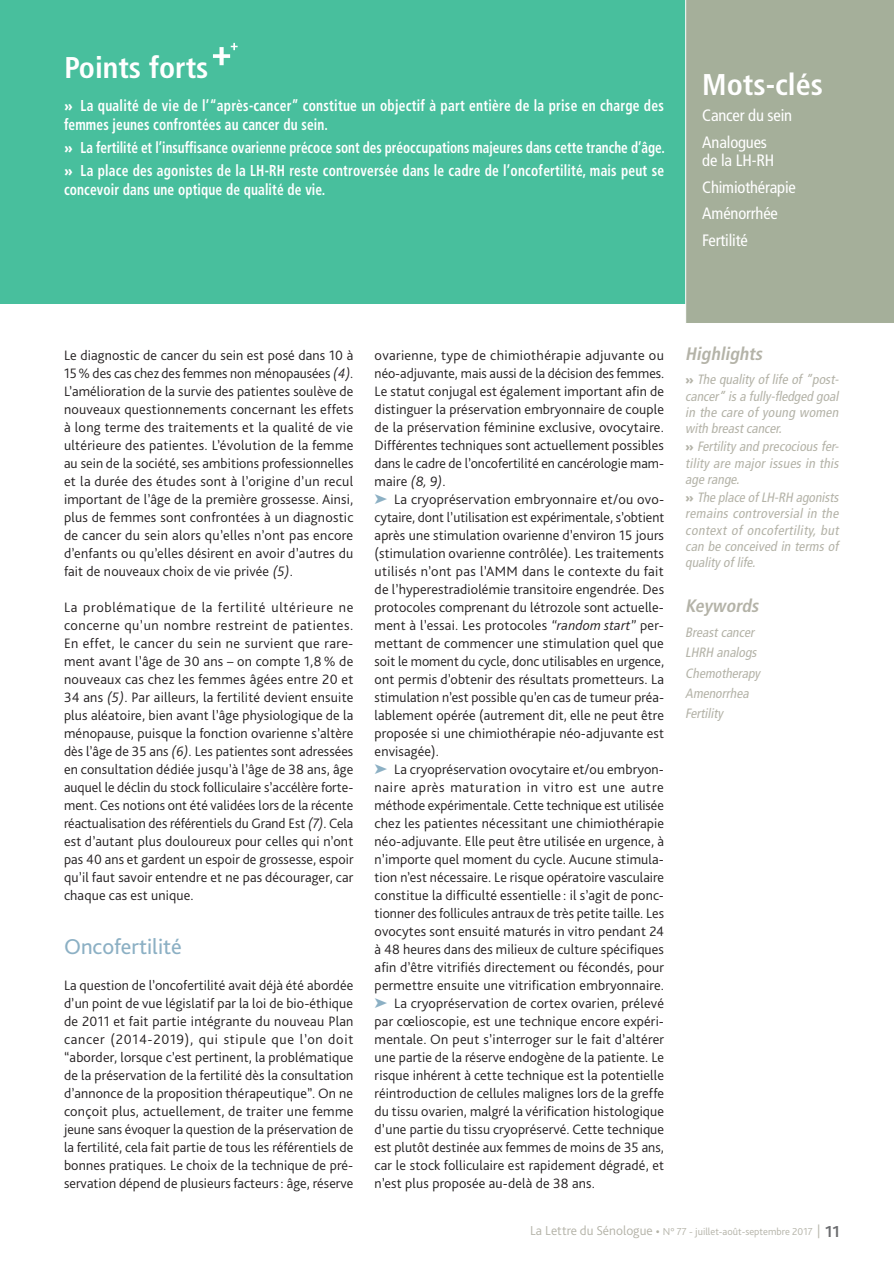
<style>
.page{position:relative;width:894px;height:1266px;background:#fff}
.page>*{position:absolute;margin:0;border:0;box-sizing:border-box;transform-origin:0 0}
.t1{font:700 condensed 30px "Frutiger LT Std";color:#fff}
.t2{font:22.5px "Bliss Pro";color:#8cb0c4}
.t3{font:italic 700 condensed 18px "Frutiger LT Std";color:#b4b3a8}
.t4{font:condensed 16.5px/26.5px "Frutiger LT Std";letter-spacing:-.01em;color:#fff}
.t5{font:700 condensed 15.75px/23px "Frutiger LT Std";letter-spacing:.01em;color:#fff;scale:.84 1}
.t6{font:700 condensed 15.75px/18.8px "Frutiger LT Std";letter-spacing:.01em;color:#fff;scale:.86 1}
.t7{font:700 condensed 15.75px "Frutiger LT Std";letter-spacing:.01em;color:#fff;scale:.85 1}
.t8{font:300 14.25px/18px "Bliss Pro";letter-spacing:.01em;color:#231f20;text-align:justify}
.t9{font:italic condensed 13.5px/16.2px "Frutiger LT Std";color:#b4b3a8;text-align:justify}
.t10{font:300 10.5px "Bliss Pro";color:#b4b3a8}
.s1{font-family:"Bliss Pro";font-weight:800;font-stretch:normal}
.s2{font-style:italic}
.s3{color:#8cb0c4}
.s4{font-family:"Bliss Pro";font-weight:800;font-style:normal;font-stretch:normal}
.s5{font-size:13.5px}
.s6{font-weight:700;font-size:16.5px;color:#6c6d70}
</style>
<div class="page">
<div style="left:0;top:0;width:893px;height:303px;background:#48bf9d"></div>
<svg style="left:685px;top:0;width:208px;height:323px;background:#a9b4a0"></svg>
<svg style="left:213px;top:43px;width:24px;height:22px"></svg>
<p class="t1" style="left:64px;top:50px;width:145px">Points forts</p>
<p class="t6" style="left:64px;top:97px;width:699px"><span class="s1">»</span> La qualité de vie de l’“après-cancer” constitue un objectif à part entière de la prise en charge des femmes jeunes confrontées au cancer du sein.</p>
<p class="t5" style="left:64px;top:136px;width:716px"><span class="s1">»</span> La fertilité et l’insuffisance ovarienne précoce sont des préoccupations majeures dans cette tranche d’âge. <span class="s1">»</span> La place des agonistes de la LH-RH reste controversée dans le cadre de l’oncofertilité, mais peut se</p>
<p class="t7" style="left:64px;top:180px;width:309px">concevoir dans une optique de qualité de vie.</p>
<p class="t1" style="left:702px;top:67px;width:122px">Mots-clés</p>
<p class="t4" style="left:702px;top:103px;width:91px">Cancer du sein<br>Analogues</p>
<p class="t4" style="left:702px;top:147px;width:95px">de la LH-RH<br>Chimiothérapie<br>Aménorrhée<br>Fertilité</p>
<p class="t8" style="left:64px;top:345px;width:291px">Le diagnostic de cancer du sein est posé dans 10 à 15% des cas chez des femmes non ménopausées <span class="s2">(4)</span>.<br>L’amélioration de la survie des patientes soulève de nouveaux questionnements concernant les effets à long terme des traitements et la qualité de vie ultérieure des patientes. L’évolution de la femme au sein de la société, ses ambitions professionnelles et la durée des études sont à l’origine d’un recul important de l’âge de la première grossesse. Ainsi, plus de femmes sont confrontées à un diagnostic de cancer du sein alors qu’elles n’ont pas encore d’enfants ou qu’elles désirent en avoir d’autres du fait de nouveaux choix de vie privée <span class="s2">(5)</span>.</p>
<p class="t8" style="left:64px;top:597px;width:291px">La problématique de la fertilité ultérieure ne concerne qu’un nombre restreint de patientes.<br>En effet, le cancer du sein ne survient que rare&shy;ment avant l’âge de 30 ans – on compte 1,8 % de nouveaux cas chez les femmes âgées entre 20 et 34 ans <span class="s2">(5)</span>. Par ailleurs, la fertilité devient ensuite plus aléatoire, bien avant l’âge physiologique de la ménopause, puisque la fonction ovarienne s’altère dès l’âge de 35 ans <span class="s2">(6)</span>. Les patientes sont adressées en consultation dédiée jusqu’à l’âge de 38 ans, âge auquel le déclin du stock folliculaire s’accélère forte&shy;ment. Ces notions ont été validées lors de la récente réactualisation des référentiels du Grand Est <span class="s2">(7)</span>. Cela est d’autant plus douloureux pour celles qui n’ont pas 40 ans et gardent un espoir de grossesse, espoir qu’il faut savoir entendre et ne pas décourager, car chaque cas est unique.</p>
<p class="t2" style="left:64px;top:932px;width:119px">Oncofertilité</p>
<p class="t8" style="left:64px;top:975px;width:291px">La question de l’oncofertilité avait déjà été abordée d’un point de vue législatif par la loi de bio-éthique de 2011 et fait partie intégrante du nouveau Plan cancer (2014-2019), qui stipule que l’on doit “aborder, lorsque c’est pertinent, la problématique de la préservation de la fertilité dès la consultation d’annonce de la proposition thérapeutique”. On ne conçoit plus, actuellement, de traiter une femme jeune sans évoquer la question de la préservation de la fertilité, cela fait partie de tous les référentiels de bonnes pratiques. Le choix de la technique de pré&shy;servation dépend de plusieurs facteurs: âge, réserve</p>
<p class="t8" style="left:374px;top:345px;width:291px;text-align:left">ovarienne, type de chimiothérapie adjuvante ou néo-adjuvante, mais aussi de la décision des femmes.<br>Le statut conjugal est également important afin de distinguer la préservation embryonnaire de couple de la préservation féminine exclusive, ovocytaire.<br>Différentes techniques sont actuellement possibles dans le cadre de l’oncofertilité en cancérologie mam&shy;maire <span class="s2">(8, 9)</span>.<br><span class="s3">➤</span> La cryopréservation embryonnaire et/ou ovo&shy;cytaire, dont l’utilisation est expérimentale, s’obtient après une stimulation ovarienne d’environ 15 jours (stimulation ovarienne contrôlée). Les traitements utilisés n’ont pas l’AMM dans le contexte du fait de l’hyperestradiolémie transitoire engendrée. Des protocoles comprenant du létrozole sont actuelle&shy;ment à l’essai. Les protocoles <span class="s2">“random start”</span> per&shy;mettant de commencer une stimulation quel que soit le moment du cycle, donc utilisables en urgence, ont permis d’obtenir des résultats prometteurs. La stimulation n’est possible qu’en cas de tumeur préa&shy;lablement opérée (autrement dit, elle ne peut être proposée si une chimiothérapie néo-adjuvante est envisagée).<br><span class="s3">➤</span> La cryopréservation ovocytaire et/ou embryon&shy;naire après maturation in vitro est une autre méthode expérimentale. Cette technique est utilisée chez les patientes nécessitant une chimiothérapie néo-adjuvante. Elle peut être utilisée en urgence, à n’importe quel moment du cycle. Aucune stimula&shy;tion n’est nécessaire. Le risque opératoire vasculaire constitue la difficulté essentielle : il s’agit de ponc&shy;tionner des follicules antraux de très petite taille. Les ovocytes sont ensuité maturés in vitro pendant 24 à 48 heures dans des milieux de culture spécifiques afin d’être vitrifiés directement ou fécondés, pour permettre ensuite une vitrification embryonnaire. <span class="s3">➤</span> La cryopréservation de cortex ovarien, prélevé par cœlioscopie, est une technique encore expéri&shy;mentale. On peut s’interroger sur le fait d’altérer une partie de la réserve endogène de la patiente. Le risque inhérent à cette technique est la potentielle réintroduction de cellules malignes lors de la greffe du tissu ovarien, malgré la vérification histologique d’une partie du tissu cryopréservé. Cette technique est plutôt destinée aux femmes de moins de 35 ans, car le stock folliculaire est rapidement dégradé, et n’est plus proposée au-delà de 38 ans.</p>
<p class="t3" style="left:685px;top:343px;width:82px">Highlights</p>
<p class="t9" style="left:685px;top:372px;width:157px"><span class="s4">»</span> The quality of life of ”post&shy;cancer” isa fully-fledged goal in the care of young women with breastcancer.</p>
<p class="t9" style="left:685px;top:438px;width:157px"><span class="s4">»</span> Fertility and precocious fer&shy;tility are major issues in this age range.</p>
<p class="t9" style="left:685px;top:489px;width:157px"><span class="s4">»</span> The place ofLH-RH agonists remains controversial in the context of oncofertility, but can be conceived in terms of quality oflife.</p>
<p class="t3" style="left:685px;top:595px;width:78px">Keywords</p>
<p class="t9" style="left:685px;top:621px;width:76px;line-height:20.4px;text-align:left">Breastcancer<br>LHRH analogs<br>Chemotherapy<br>Amenorrhea<br>Fertility</p>
<p class="t10" style="left:530px;top:1224px;width:311px"><span class="s5">La Lettre du Sénologue •</span> N° 77 - juillet-août-septembre 2017 <span class="s5">|</span> <span class="s6">11</span></p>
</div>
